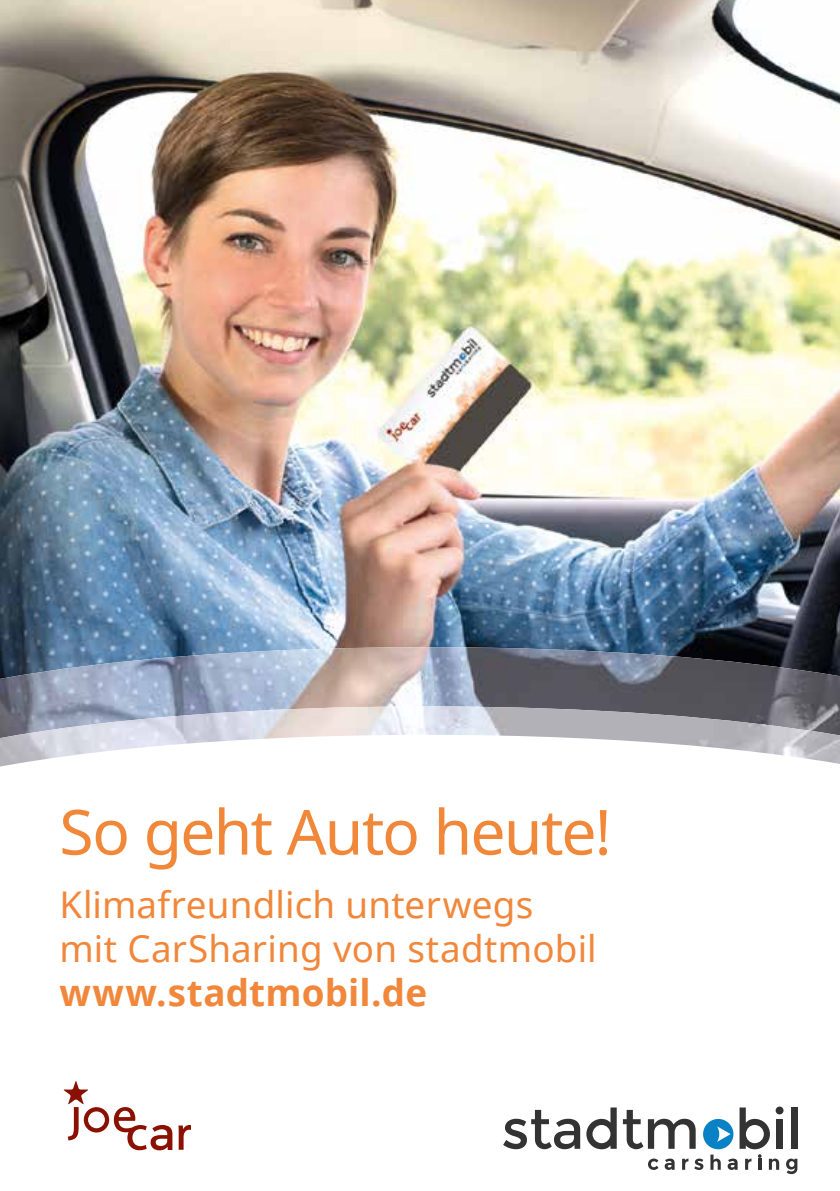
<style>
.page{position:relative;width:840px;height:1191px;background:#fff}
.page>*{position:absolute;margin:0;border:0;box-sizing:border-box;transform-origin:0 0}
.t1{font:62.2px "Noto Sans";letter-spacing:-.03em;color:#f18739}
.t2{font:36.8px/44.2px "Noto Sans";letter-spacing:.005em;color:#f1873b}
.t3{font:700 36.8px "Noto Sans";letter-spacing:.005em;color:#f1873b}
</style>
<div class="page">
<img style="left:0;top:0;width:839px;height:647px">
<img style="left:0;top:647px;width:839px;height:59px">
<img style="left:0;top:706px;width:839px;height:29px">
<svg style="left:0;top:735px;width:839px;height:440px"></svg>
<svg style="left:64px;top:1081px;width:127px;height:69px"></svg>
<svg style="left:503px;top:1109px;width:77px;height:40px"></svg>
<svg style="left:586px;top:1107px;width:30px;height:42px"></svg>
<svg style="left:622px;top:1106px;width:175px;height:68px"></svg>
<h1 class="t1" style="left:59px;top:789px;width:553px">So geht Auto heute!</h1>
<p class="t2" style="left:59px;top:881px;width:538px">Klimafreundlich unterwegs mit CarSharing von stadtmobil</p>
<p class="t3" style="left:59px;top:966px;width:369px">www.stadtmobil.de</p>
</div>
